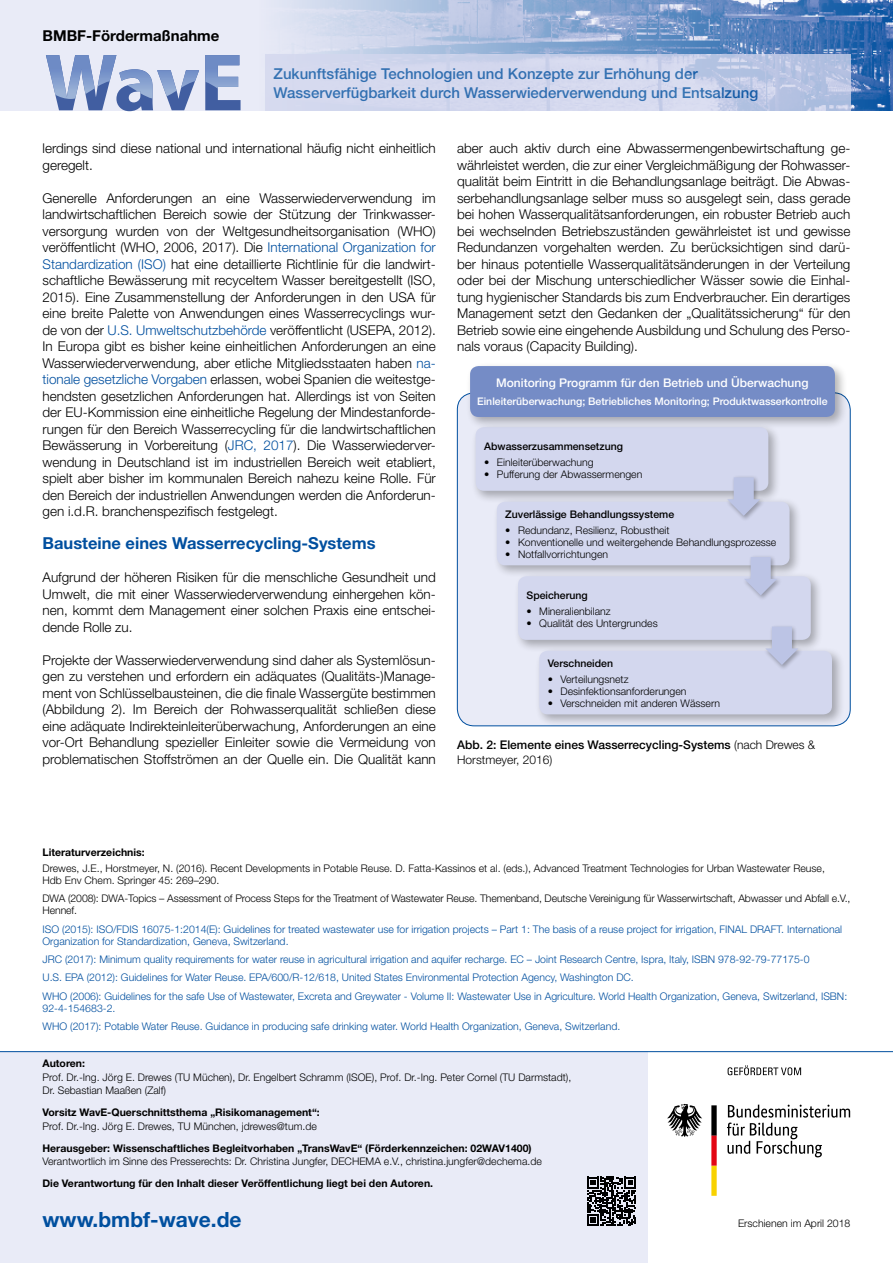
<style>
.page{position:relative;width:893px;height:1263px;background:#fff}
.page>*{position:absolute;margin:0;border:0;box-sizing:border-box;transform-origin:0 0}
.t1{font:700 21px "Helvetica Neue";color:#004f9f}
.Subline_11_12{font:700 16.5px "Helvetica Neue";color:#004f9f}
.t2{font:500 15px/19.5px "Helvetica Neue";color:#004f9f}
.t3{font:700 15px "Helvetica Neue";color:#000}
.Body_9_12{font:300 13.5px/16.5px "Helvetica Neue";color:#000;text-align:justify}
.Bildunterschrift{font:500 12px/15px "Helvetica Neue";color:#000}
.t4{font:500 12px "Helvetica Neue";color:#fff}
.t5{font:300 10.5px/12px "Helvetica Neue";color:#000}
.t6{font:300 10.5px/12px "Helvetica Neue";color:#004f9f}
.t7{font:700 10.5px "Helvetica Neue";color:#000}
.t8{font:500 10.5px "Helvetica Neue";color:#000}
.Body{font:500 10.5px "Helvetica Neue";color:#fff}
.s1{color:#004f9f}
.s2{font-weight:300}
</style>
<div class="page">
<div style="left:0;top:1052px;width:648px;height:211px;background:#e9ebf7"></div>
<div style="left:0;top:0;width:893px;height:111px;background:#e9ebf7"></div>
<img style="left:284px;top:0;width:609px;height:111px">
<svg style="left:56px;top:99px;width:133px;height:12px"></svg>
<svg style="left:205px;top:55px;width:36px;height:55px"></svg>
<img style="left:46px;top:55px;width:193px;height:44px">
<svg style="left:265px;top:54px;width:585px;height:57px;background:#ccd3eb"></svg>
<hr style="left:0;top:1051px;width:893px;height:1px;background:#004f9f">
<svg style="left:727px;top:1104px;width:123px;height:53px"></svg>
<svg style="left:667px;top:1104px;width:35px;height:33px"></svg>
<svg style="left:711px;top:1105px;width:6px;height:91px"></svg>
<svg style="left:728px;top:1065px;width:73px;height:10px"></svg>
<svg style="left:587px;top:1177px;width:49px;height:49px"></svg>
<div style="left:457px;top:393px;width:393px;height:333px;background:#e9ebf7;border-radius:17px"></div>
<div style="left:471px;top:423px;width:310px;height:81px;background:#000;opacity:.3"></div>
<div style="left:476px;top:427px;width:292px;height:64px;background:#d3d7ee;border-radius:9px"></div>
<div style="left:493px;top:497px;width:309px;height:81px;background:#000;opacity:.3"></div>
<div style="left:497px;top:502px;width:292px;height:63px;background:#d3d7ee;border-radius:9px"></div>
<div style="left:514px;top:572px;width:309px;height:81px;background:#000;opacity:.3"></div>
<div style="left:518px;top:576px;width:293px;height:64px;background:#d3d7ee;border-radius:9px"></div>
<div style="left:535px;top:646px;width:310px;height:81px;background:#000;opacity:.3"></div>
<div style="left:539px;top:651px;width:293px;height:63px;background:#d3d7ee;border-radius:9px"></div>
<div style="left:466px;top:362px;width:381px;height:67px;background:#000;opacity:.3"></div>
<div style="left:470px;top:366px;width:365px;height:51px;background:#758cc6;border-radius:9px"></div>
<div style="left:725px;top:475px;width:41px;height:46px;background:#000;opacity:.3"></div>
<svg style="left:727px;top:477px;width:33px;height:39px"></svg>
<div style="left:742px;top:555px;width:41px;height:46px;background:#000;opacity:.3"></div>
<svg style="left:744px;top:557px;width:33px;height:38px"></svg>
<div style="left:764px;top:624px;width:40px;height:46px;background:#000;opacity:.3"></div>
<svg style="left:765px;top:626px;width:33px;height:39px"></svg>
<p class="t3" style="left:43px;top:27px;width:178px">BMBF-Fördermaßnahme</p>
<p class="t2" style="left:274px;top:63px;width:486px">Zukunftsfähige Technologien und Konzepte zur Erhöhung der<br>Wasserverfügbarkeit durch Wasserwiederverwendung und Entsalzung</p>
<p class="Body_9_12" style="left:43px;top:140px;width:395px">lerdings sind diese national und international häufig nicht einheitlich geregelt.</p>
<p class="Body_9_12" style="left:43px;top:189px;width:395px">Generelle Anforderungen an eine Wasserwiederverwendung im landwirtschaftlichen Bereich sowie der Stützung der Trinkwasser&shy;versorgung wurden von der Weltgesundheitsorganisation (WHO) veröffentlicht (WHO, 2006, 2017). Die <span class="s1">International Organization for Standardization (ISO)</span> hat eine detaillierte Richtlinie für die landwirt&shy;schaftliche Bewässerung mit recyceltem Wasser bereitgestellt (ISO, 2015). Eine Zusammenstellung der Anforderungen in den USA für eine breite Palette von Anwendungen eines Wasserrecyclings wur&shy;de von der <span class="s1">U.S. Umweltschutzbehörde</span> veröffentlicht (USEPA, 2012).<br>In Europa gibt es bisher keine einheitlichen Anforderungen an eine Wasserwiederverwendung, aber etliche Mitgliedsstaaten haben <span class="s1">na&shy;tionale gesetzliche Vorgaben</span> erlassen, wobei Spanien die weitestge&shy;hendsten gesetzlichen Anforderungen hat. Allerdings ist von Seiten der EU-Kommission eine einheitliche Regelung der Mindestanforde&shy;rungen für den Bereich Wasserrecycling für die landwirtschaftlichen Bewässerung in Vorbereitung (<span class="s1">JRC, 2017</span>). Die Wasserwiederver&shy;wendung in Deutschland ist im industriellen Bereich weit etabliert, spielt aber bisher im kommunalen Bereich nahezu keine Rolle. Für den Bereich der industriellen Anwendungen werden die Anforderun&shy;gen i.d.R. branchenspezifisch festgelegt.</p>
<p class="Subline_11_12" style="left:43px;top:533px;width:335px">Bausteine eines Wasserrecycling-Systems</p>
<p class="Body_9_12" style="left:43px;top:569px;width:395px">Aufgrund der höheren Risiken für die menschliche Gesundheit und Umwelt, die mit einer Wasserwiederverwendung einhergehen kön&shy;nen, kommt dem Management einer solchen Praxis eine entschei&shy;dende Rolle zu.</p>
<p class="Body_9_12" style="left:43px;top:651px;width:395px">Projekte der Wasserwiederverwendung sind daher als Systemlösun&shy;gen zu verstehen und erfordern ein adäquates (Qualitäts-)Manage&shy;ment von Schlüsselbausteinen, die die finale Wassergüte bestimmen (Abbildung 2). Im Bereich der Rohwasserqualität schließen diese eine adäquate Indirekteinleiterüberwachung, Anforderungen an eine vor-Ort Behandlung spezieller Einleiter sowie die Vermeidung von problematischen Stoffströmen an der Quelle ein. Die Qualität kann</p>
<p class="Body_9_12" style="left:457px;top:140px;width:395px">aber auch aktiv durch eine Abwassermengenbewirtschaftung ge&shy;währleistet werden, die zur einer Vergleichmäßigung der Rohwasser&shy;qualität beim Eintritt in die Behandlungsanlage beiträgt. Die Abwas&shy;serbehandlungsanlage selber muss so ausgelegt sein, dass gerade bei hohen Wasserqualitätsanforderungen, ein robuster Betrieb auch bei wechselnden Betriebszuständen gewährleistet ist und gewisse Redundanzen vorgehalten werden. Zu berücksichtigen sind darü&shy;ber hinaus potentielle Wasserqualitätsänderungen in der Verteilung oder bei der Mischung unterschiedlicher Wässer sowie die Einhal&shy;tung hygienischer Standards bis zum Endverbraucher. Ein derartiges Management setzt den Gedanken der „Qualitätssicherung“ für den Betrieb sowie eine eingehende Ausbildung und Schulung des Perso&shy;nals voraus (Capacity Building).</p>
<p class="t4" style="left:496px;top:376px;width:314px">Monitoring Programm für den Betrieb und Überwachung</p>
<p class="Body" style="left:477px;top:395px;width:352px">Einleiterüberwachung; Betriebliches Monitoring; Produktwasserkontrolle</p>
<p class="t8" style="left:484px;top:439px;width:140px">Abwasserzusammensetzung</p>
<p class="t5" style="left:484px;top:456px;width:111px">• Einleiterüberwachung</p>
<p class="t5" style="left:484px;top:468px;width:160px">• Pufferung der Abwassermengen</p>
<p class="t8" style="left:505px;top:508px;width:170px">Zuverlässige Behandlungssysteme</p>
<p class="t5" style="left:505px;top:524px;width:166px">• Redundanz, Resilienz, Robustheit</p>
<p class="t5" style="left:505px;top:536px;width:273px">• Konventionelle und weitergehende Behandlungsprozesse</p>
<p class="t5" style="left:505px;top:548px;width:104px">• Notfallvorrichtungen</p>
<p class="t8" style="left:526px;top:589px;width:63px">Speicherung</p>
<p class="t5" style="left:526px;top:605px;width:86px">• Mineralienbilanz</p>
<p class="t5" style="left:526px;top:617px;width:133px">• Qualität des Untergrundes</p>
<p class="t8" style="left:548px;top:657px;width:67px">Verschneiden</p>
<p class="t5" style="left:548px;top:673px;width:82px">• Verteilungsnetz</p>
<p class="t5" style="left:548px;top:685px;width:140px">• Desinfektionsanforderungen</p>
<p class="t5" style="left:548px;top:697px;width:174px">• Verschneiden mit anderen Wässern</p>
<p class="Bildunterschrift" style="left:457px;top:737px;width:360px">Abb. 2: Elemente eines Wasserrecycling-Systems <span class="s2">(nach Drewes &amp;<br>Horstmeyer, 2016)</span></p>
<p class="t7" style="left:43px;top:845px;width:104px">Literaturverzeichnis:</p>
<p class="t5" style="left:43px;top:862px;width:784px">Drewes, J.E., Horstmeyer, N. (2016). Recent Developments in Potable Reuse. D. Fatta-Kassinos et al. (eds.), Advanced Treatment Technologies for Urban Wastewater Reuse,<br>Hdb Env Chem. Springer 45: 269–290.</p>
<p class="t5" style="left:43px;top:892px;width:809px">DWA (2008): DWA-Topics – Assessment of Process Steps for the Treatment of Wastewater Reuse. Themenband, Deutsche Vereinigung für Wasserwirtschaft, Abwasser und Abfall e.V.,<br>Hennef.</p>
<p class="t6" style="left:43px;top:923px;width:801px">ISO (2015): ISO/FDIS 16075-1:2014(E): Guidelines for treated wastewater use for irrigation projects – Part 1: The basis of a reuse project for irrigation, FINAL DRAFT. International<br>Organization for Standardization, Geneva, Switzerland.</p>
<p class="t6" style="left:43px;top:953px;width:768px">JRC (2017): Minimum quality requirements for water reuse in agricultural irrigation and aquifer recharge. EC – Joint Research Centre, Ispra, Italy, ISBN 978-92-79-77175-0</p>
<p class="t6" style="left:43px;top:971px;width:593px">U.S. EPA (2012): Guidelines for Water Reuse. EPA/600/R-12/618, United States Environmental Protection Agency, Washington DC.</p>
<p class="t6" style="left:43px;top:990px;width:806px">WHO (2006): Guidelines for the safe Use of Wastewater, Excreta and Greywater - Volume II: Wastewater Use in Agriculture. World Health Organization, Geneva, Switzerland, ISBN:<br>92-4-154683-2.</p>
<p class="t6" style="left:43px;top:1020px;width:579px">WHO (2017): Potable Water Reuse. Guidance in producing safe drinking water. World Health Organization, Geneva, Switzerland.</p>
<p class="t7" style="left:43px;top:1057px;width:44px">Autoren:</p>
<p class="t5" style="left:43px;top:1070px;width:530px;line-height:13.5px">Prof. Dr.-Ing. Jörg E. Drewes (TU Müchen), Dr. Engelbert Schramm (ISOE), Prof. Dr.-Ing. Peter Cornel (TU Darmstadt),<br>Dr. Sebastian Maaßen (Zalf)</p>
<p class="t7" style="left:43px;top:1106px;width:279px">Vorsitz WavE-Querschnittsthema „Risikomanagement“:</p>
<p class="t5" style="left:43px;top:1120px;width:276px">Prof. Dr.-Ing. Jörg E. Drewes, TU München, jdrewes@tum.de</p>
<p class="t7" style="left:43px;top:1141px;width:491px">Herausgeber: Wissenschaftliches Begleitvorhaben „TransWavE“ (Förderkennzeichen: 02WAV1400)</p>
<p class="t5" style="left:43px;top:1155px;width:501px">Verantwortlich im Sinne des Presserechts: Dr. Christina Jungfer, DECHEMA e.V., christina.jungfer@dechema.de</p>
<p class="t7" style="left:43px;top:1177px;width:392px">Die Verantwortung für den Inhalt dieser Veröffentlichung liegt bei den Autoren.</p>
<h1 class="t1" style="left:43px;top:1206px;width:201px">www.bmbf-wave.de</h1>
<p class="t5" style="left:738px;top:1217px;width:114px">Erschienen im April 2018</p>
</div>
